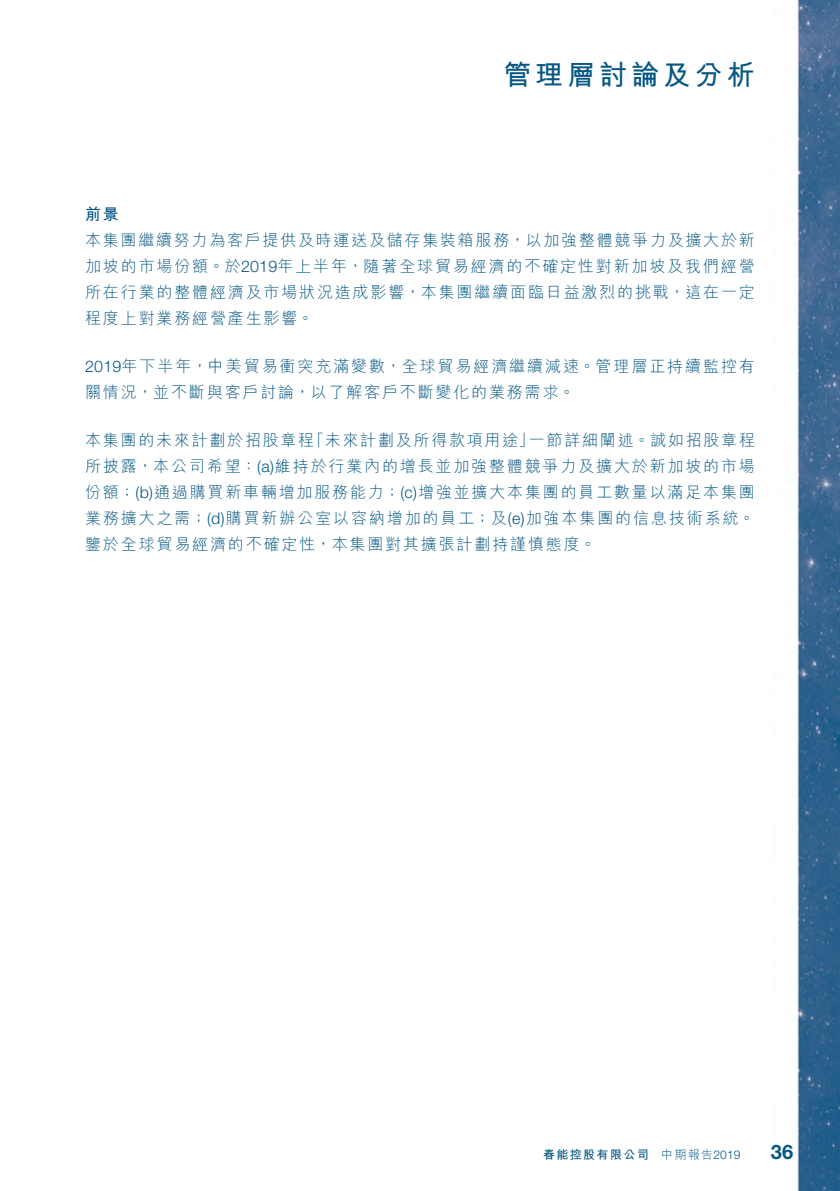
<style>
.page{position:relative;width:840px;height:1191px;background:#fff}
.page>*{position:absolute;margin:0;border:0;box-sizing:border-box;transform-origin:0 0}
.t1{font:700 28px "M Hei HK";letter-spacing:.14em;color:#065784}
.t2{font:700 20px "Helvetica Neue LT Std";color:#065784}
._01_Body_Text{font:300 16px/26px "M Hei HK";letter-spacing:.115em;color:#065784}
._04___H2{font:700 16px "M Hei HK";color:#065784}
.t3{font:300 12px "M Hei HK";color:#065784}
.t4{font:700 12px "M Hei HK";letter-spacing:.115em;color:#065784}
.s1{font-family:"Helvetica Neue LT Std"}
</style>
<div class="page">
<img style="left:797px;top:0;width:42px;height:1191px">
<h1 class="t1" style="left:503px;top:55px;width:253px">管理層討論及分析</h1>
<p class="_04___H2" style="left:85px;top:203px;width:35px">前景</p>
<p class="_01_Body_Text" style="left:85px;top:227px;width:671px;text-align:justify">本集團繼續努力為客戶提供及時運送及儲存集裝箱服務，以加強整體競爭力及擴大於新加坡的市場份額。於<span class="s1">2019</span>年上半年，隨著全球貿易經濟的不確定性對新加坡及我們經營所在行業的整體經濟及市場狀況造成影響，本集團繼續面臨日益激烈的挑戰，這在一定程度上對業務經營產生影響。</p>
<p class="_01_Body_Text" style="left:85px;top:353px;width:671px"><span class="s1">2019</span>年下半年，中美貿易衝突充滿變數，全球貿易經濟繼續減速。管理層正持續監控有關情況，並不斷與客戶討論，以了解客戶不斷變化的業務需求。</p>
<p class="_01_Body_Text" style="left:528px;top:427px;width:227px">一節詳細闡述。誠如招股章程</p>
<p class="_01_Body_Text" style="left:85px;top:427px;width:671px">本集團的未來計劃於招股章程<br>所披露，本公司希望： <span class="s1">)a(</span> 維持於行業內的增長並加強整體競爭力及擴大於新加坡的市場份額；<span class="s1">( )b</span> 通過購買新車輛增加服務能力；<span class="s1">( )c</span> 增強並擴大本集團的員工數量以滿足本集團業務擴大之需；<span class="s1">( )d</span> 購買新辦公室以容納增加的員工；及 <span class="s1">)e(</span> 加強本集團的信息技術系統。鑒於全球貿易經濟的不確定性，本集團對其擴張計劃持謹慎態度。</p>
<p class="_01_Body_Text" style="left:308px;top:427px;width:227px">「未來計劃及所得款項用途」</p>
<p class="t4" style="left:542px;top:1145px;width:107px">春能控股有限公司</p>
<p class="t3" style="left:660px;top:1148px;width:81px">中期報告<span class="s1">2019</span></p>
<p class="t2" style="left:770px;top:1139px;width:24px">36</p>
</div>
